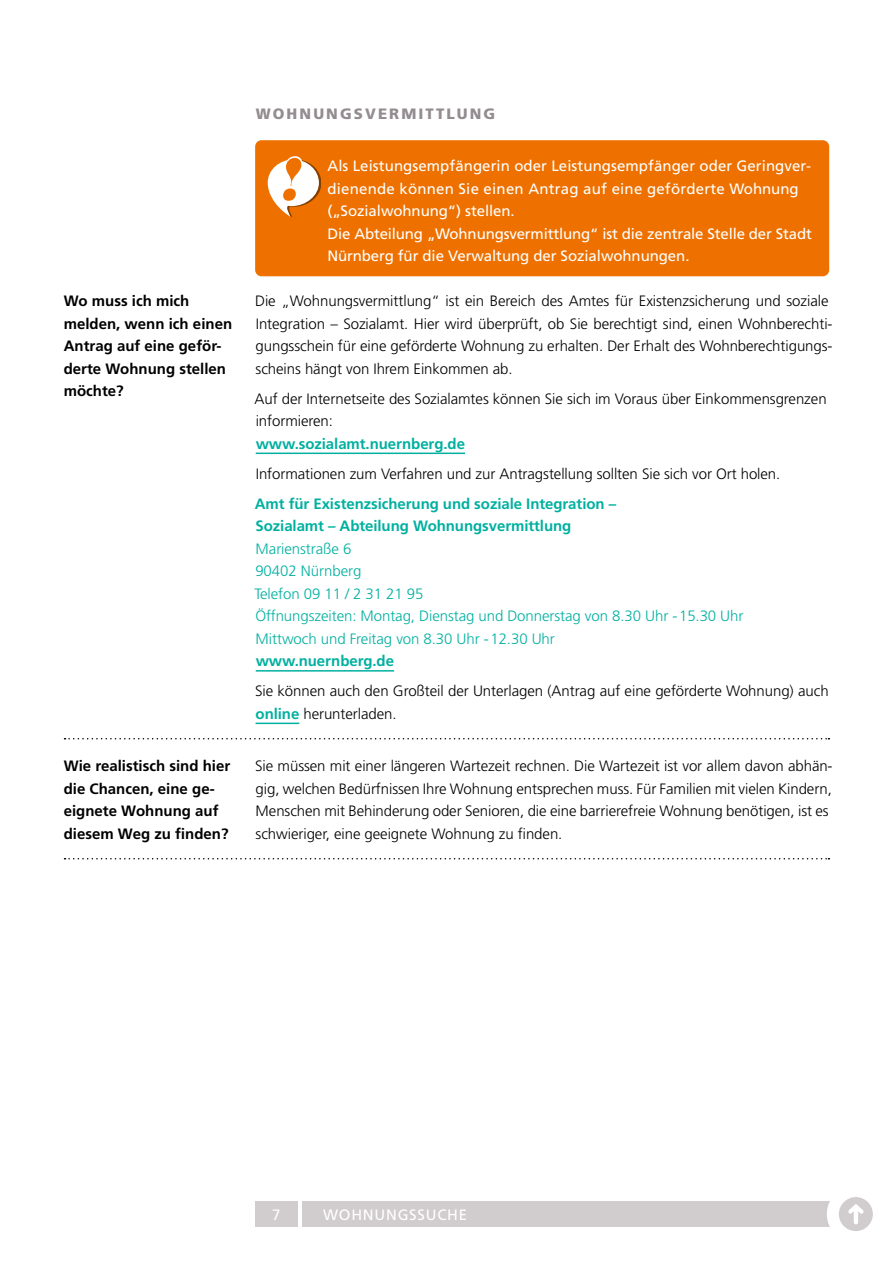
<style>
.page{position:relative;width:893px;height:1263px;background:#fff}
.page>*{position:absolute;margin:0;border:0;box-sizing:border-box;transform-origin:0 0}
.Spalte_rechts_Blocks{font:300 15px/22.5px "Frutiger";letter-spacing:-.005em;color:#000}
.Adresse{font:300 15px/22.5px "Frutiger";letter-spacing:-.005em;color:#00b0a0}
.Hervorhebung{font:15px/22.5px "Frutiger";letter-spacing:-.005em;color:#fff}
.Spalte_links{font:700 15px/22.5px "Frutiger";color:#000}
.Spalte_rechts_Linksb{font:300 15px/22.5px "Frutiger";letter-spacing:-.005em;color:#000}
.Adresse-2{font:300 15px "Frutiger";letter-spacing:-.005em;color:#000}
.Kapitel_Subline{font:900 15px "Frutiger";letter-spacing:.14em;color:#938c90}
.Hervorhebung-2{font:15px "Frutiger";letter-spacing:.05em;color:#fff}
.s1{font-weight:700;color:#00b0a0}
.s2{font-weight:700}
</style>
<div class="page">
<hr style="left:256px;top:453px;width:209px;height:1px;background:#00b0a0">
<hr style="left:256px;top:670px;width:138px;height:2px;background:#00b0a0">
<svg style="left:65px;top:738px;width:764px;height:1px"></svg>
<hr style="left:256px;top:723px;width:43px;height:1px;background:#00b0a0">
<svg style="left:65px;top:858px;width:764px;height:1px"></svg>
<div style="left:255px;top:140px;width:574px;height:136px;background:#ee7100;border-radius:6px"></div>
<div style="left:270px;top:160px;width:51px;height:57px;background:#000;opacity:.45"></div>
<svg style="left:268px;top:156px;width:51px;height:61px"></svg>
<div style="left:255px;top:1201px;width:43px;height:26px;background:#d1ccce"></div>
<div style="left:302px;top:1201px;width:527px;height:26px;background:#d1ccce"></div>
<svg style="left:833px;top:1191px;width:46px;height:46px"></svg>
<div style="left:827px;top:1185px;width:58px;height:58px;border:12px solid #fff;border-radius:50%"></div>
<svg style="left:848px;top:1204px;width:15px;height:20px"></svg>
<p class="Spalte_links" style="left:64px;top:290px;width:170px">Wo muss ich mich melden, wenn ich einen<br>Antrag auf eine geför&shy;derte Wohnung stellen möchte?</p>
<p class="Spalte_links" style="left:64px;top:755px;width:168px">Wie realistisch sind hier die Chancen, eine ge&shy;eignete Wohnung auf diesem Weg zu finden?</p>
<p class="Kapitel_Subline" style="left:256px;top:104px;width:241px">WOHNUNGSVERMITTLUNG</p>
<p class="Hervorhebung" style="left:327px;top:155px;width:485px">Als Leistungsempfängerin oder Leistungsempfänger oder Geringver&shy;dienende können Sie einen Antrag auf eine geförderte Wohnung („Sozialwohnung“) stellen.</p>
<p class="Hervorhebung" style="left:327px;top:222px;width:486px">Die Abteilung „Wohnungsvermittlung“ ist die zentrale Stelle der Stadt<br>Nürnberg für die Verwaltung der Sozialwohnungen.</p>
<p class="Spalte_rechts_Blocks" style="left:255px;top:290px;width:579px">Die „Wohnungsvermittlung“ ist ein Bereich des Amtes für Existenzsicherung und soziale Integration – Sozialamt. Hier wird überprüft, ob Sie berechtigt sind, einen Wohnberechti&shy;gungsschein für eine geförderte Wohnung zu erhalten. Der Erhalt des Wohnberechtigungs&shy;scheins hängt von Ihrem Einkommen ab.</p>
<p class="Spalte_rechts_Linksb" style="left:255px;top:387px;width:574px">Auf der Internetseite des Sozialamtes können Sie sich im Voraus über Einkommensgrenzen informieren:<br><span class="s1">www.sozialamt.nuernberg.de</span></p>
<p class="Adresse-2" style="left:256px;top:465px;width:526px">Informationen zum Verfahren und zur Antragstellung sollten Sie sich vor Ort holen.</p>
<p class="Adresse" style="left:254px;top:492px;width:491px"><span class="s2">Amt für Existenzsicherung und soziale Integration –<br>Sozialamt – Abteilung Wohnungsvermittlung<br></span>Marienstraße 6<br>90402 Nürnberg<br>Telefon 09 11 / 2 31 21 95<br>Öffnungszeiten: Montag, Dienstag und Donnerstag von 8.30 Uhr -15.30 Uhr Mittwoch und Freitag von 8.30 Uhr -12.30 Uhr<br><span class="s2">www.nuernberg.de</span></p>
<p class="Spalte_rechts_Blocks" style="left:255px;top:680px;width:575px">Sie können auch den Großteil der Unterlagen (Antrag auf eine geförderte Wohnung) auch <span class="s1">online</span> herunterladen.</p>
<p class="Spalte_rechts_Blocks" style="left:255px;top:755px;width:579px">Sie müssen mit einer längeren Wartezeit rechnen. Die Wartezeit ist vor allem davon abhän&shy;gig, welchen Bedürfnissen Ihre Wohnung entsprechen muss. Für Familien mit vielen Kindern, Menschen mit Behinderung oder Senioren, die eine barrierefreie Wohnung benötigen, ist es schwieriger, eine geeignete Wohnung zu finden.</p>
<p class="Hervorhebung" style="left:272px;top:1203px;width:10px">7</p>
<p class="Hervorhebung-2" style="left:323px;top:1206px;width:145px">WOHNUNGSSUCHE</p>
</div>
